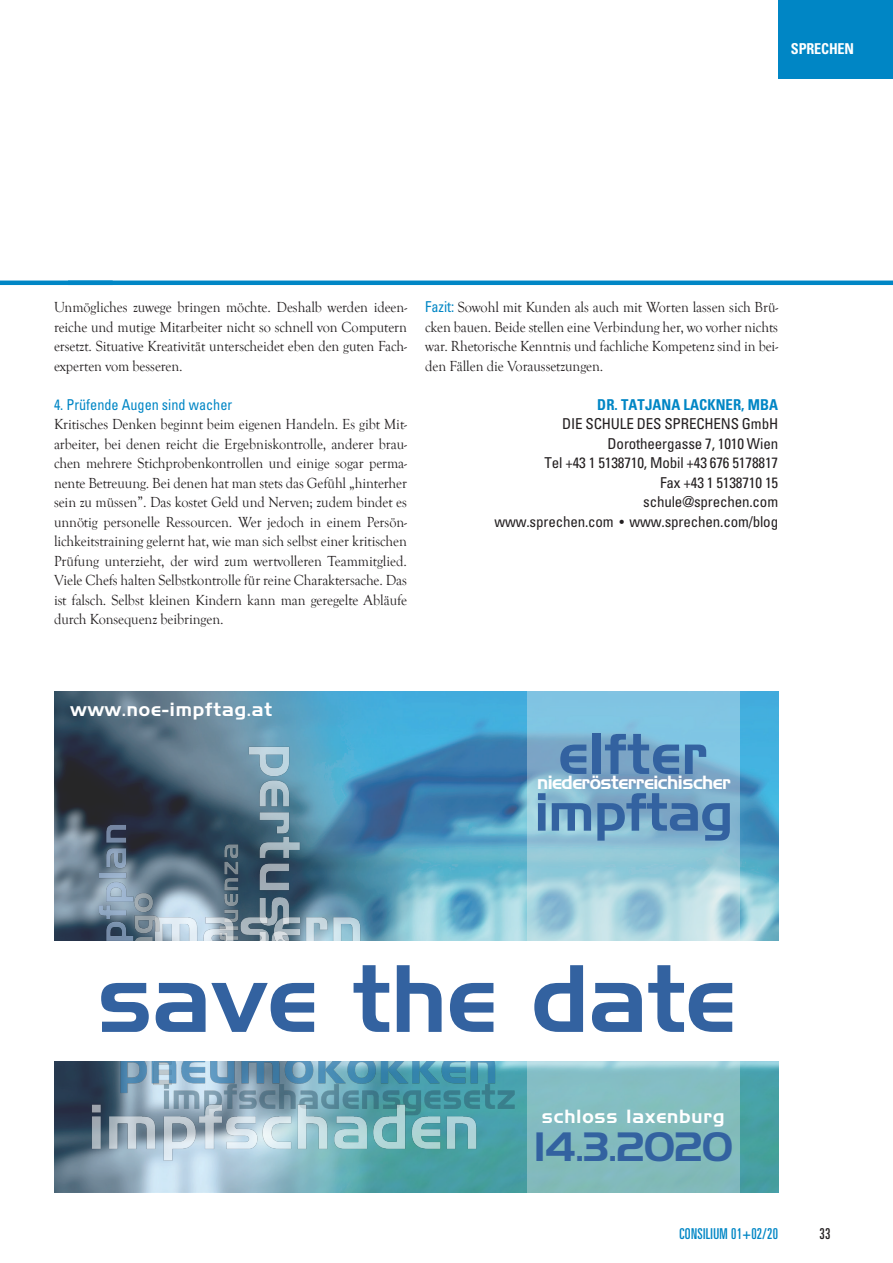
<style>
.page{position:relative;width:893px;height:1263px;background:#fff}
.page>*{position:absolute;margin:0;border:0;box-sizing:border-box;transform-origin:0 0}
.t1{font:92.85px "Handel Gothic BT";color:#3362a0}
.t2{font:55.8px "Handel Gothic BT";letter-spacing:.015em;color:#3362a0}
.t3{font:52.2px "Handel Gothic BT";letter-spacing:-.005em;color:#3362a0}
.t4{font:39.75px "Handel Gothic BT";color:#3362a0}
.t5{font:18.6px "Handel Gothic BT";letter-spacing:.045em;color:#fff}
.t6{font:18.6px "Handel Gothic BT";letter-spacing:-.03em;color:#fff}
.t7{font:15px/19.5px "Goudy Old Style T";letter-spacing:-.005em;color:#231f20;text-align:justify;scale:.95 1}
.t8{font:condensed 15px/19.5px "Univers LT Std";letter-spacing:-.01em;color:#231f20;text-align:right}
.t9{font:condensed 15px "Univers LT Std";color:#0086c5;scale:.95 1}
.t10{font:700 condensed 15px "Univers LT Std";letter-spacing:.005em;color:#0086c5}
.t11{font:ultra-condensed 15px "Univers LT Std";letter-spacing:.025em;color:#0086c5;scale:.95 1}
.t12{font:700 condensed 15px "Univers LT Std";letter-spacing:-.01em;color:#fff;scale:.95 1}
.t13{font:ultra-condensed 15px "Univers LT Std";color:#231f20;scale:.95 1}
.s1{font-family:"Univers LT Std";font-stretch:condensed;color:#0086c5}
.s2{font-family:"Goudy Old Style T";font-stretch:normal}
</style>
<div class="page">
<hr style="left:68px;top:281px;width:825px;height:4px;background:#0086c5">
<div style="left:778px;top:0;width:115px;height:78px;background:#0086c5"></div>
<hr style="left:0;top:281px;width:113px;height:4px;background:#0086c5">
<img style="left:54px;top:692px;width:724px;height:501px">
<img style="left:80px;top:799px;width:78px;height:142px">
<img style="left:397px;top:935px;width:65px;height:6px">
<img style="left:205px;top:827px;width:7px;height:51px">
<img style="left:212px;top:710px;width:117px;height:168px">
<div style="left:527px;top:692px;width:213px;height:501px;background:#edeeed;opacity:.37"></div>
<img style="left:87px;top:1061px;width:441px;height:65px">
<img style="left:54px;top:1073px;width:464px;height:120px">
<img style="left:181px;top:878px;width:216px;height:63px">
<img style="left:112px;top:872px;width:69px;height:69px">
<div style="left:54px;top:941px;width:724px;height:120px;background:#fff"></div>
<p class="t12" style="left:791px;top:39px;width:68px">SPRECHEN</p>
<p class="t7" style="left:54px;top:298px;width:373px">Unmögliches zuwege bringen möchte. Deshalb werden ideen&shy;reiche und mutige Mitarbeiter nicht so schnell von Computern ersetzt. Situative Kreativität unterscheidet eben den guten Fach&shy;experten vom besseren.</p>
<p class="t9" style="left:54px;top:395px;width:189px">4. Prüfende Augen sind wacher</p>
<p class="t7" style="left:54px;top:415px;width:373px">Kritisches Denken beginnt beim eigenen Handeln. Es gibt Mit&shy;arbeiter, bei denen reicht die Ergebniskontrolle, anderer brau&shy;chen mehrere Stichprobenkontrollen und einige sogar perma&shy;nente Betreuung. Bei denen hat man stets das Gefühl „hinterher sein zu müssen”. Das kostet Geld und Nerven; zudem bindet es unnötig personelle Ressourcen. Wer jedoch in einem Persön&shy;lichkeitstraining gelernt hat, wie man sich selbst einer kritischen Prüfung unterzieht, der wird zum wertvolleren Teammitglied.<br>Viele Chefs halten Selbstkontrolle für reine Charaktersache. Das ist falsch. Selbst kleinen Kindern kann man geregelte Abläufe durch Konsequenz beibringen.</p>
<p class="t7" style="left:425px;top:298px;width:373px"><span class="s1">Fazit:</span> Sowohl mit Kunden als auch mit Worten lassen sich Brü&shy;cken bauen. Beide stellen eine Verbindung her, wo vorher nichts war. Rhetorische Kenntnis und fachliche Kompetenz sind in bei&shy;den Fällen die Voraussetzungen.</p>
<p class="t10" style="left:597px;top:395px;width:182px">DR. TATJANA LACKNER, MBA</p>
<p class="t8" style="left:494px;top:414px;width:285px">DIE SCHULE DES SPRECHENS GmbH<br>Dorotheergasse 7, 1010 Wien<br>Tel +43 1 5138710, Mobil +43 676 5178817<br>Fax +43 1 5138710 15<br>schule@sprechen.com<br>www.sprechen.com <span class="s2">•</span> www.sprechen.com/blog</p>
<p class="t5" style="left:71px;top:698px;width:203px">www.noe-impftag.at</p>
<h2 class="t2" style="left:559px;top:720px;width:151px">elfter</h2>
<h3 class="t3" style="left:535px;top:780px;width:199px">impftag</h3>
<p class="t6" style="left:537px;top:771px;width:195px">niederösterreichischer</p>
<h1 class="t1" style="left:97px;top:942px;width:639px">save the date</h1>
<p class="t5" style="left:542px;top:1105px;width:184px">schloss laxenburg</p>
<h3 class="t4" style="left:534px;top:1122px;width:200px">14.3.2020</h3>
<p class="t11" style="left:679px;top:1225px;width:105px">CONSILIUM 01+02/20</p>
<p class="t13" style="left:819px;top:1225px;width:13px">33</p>
</div>
